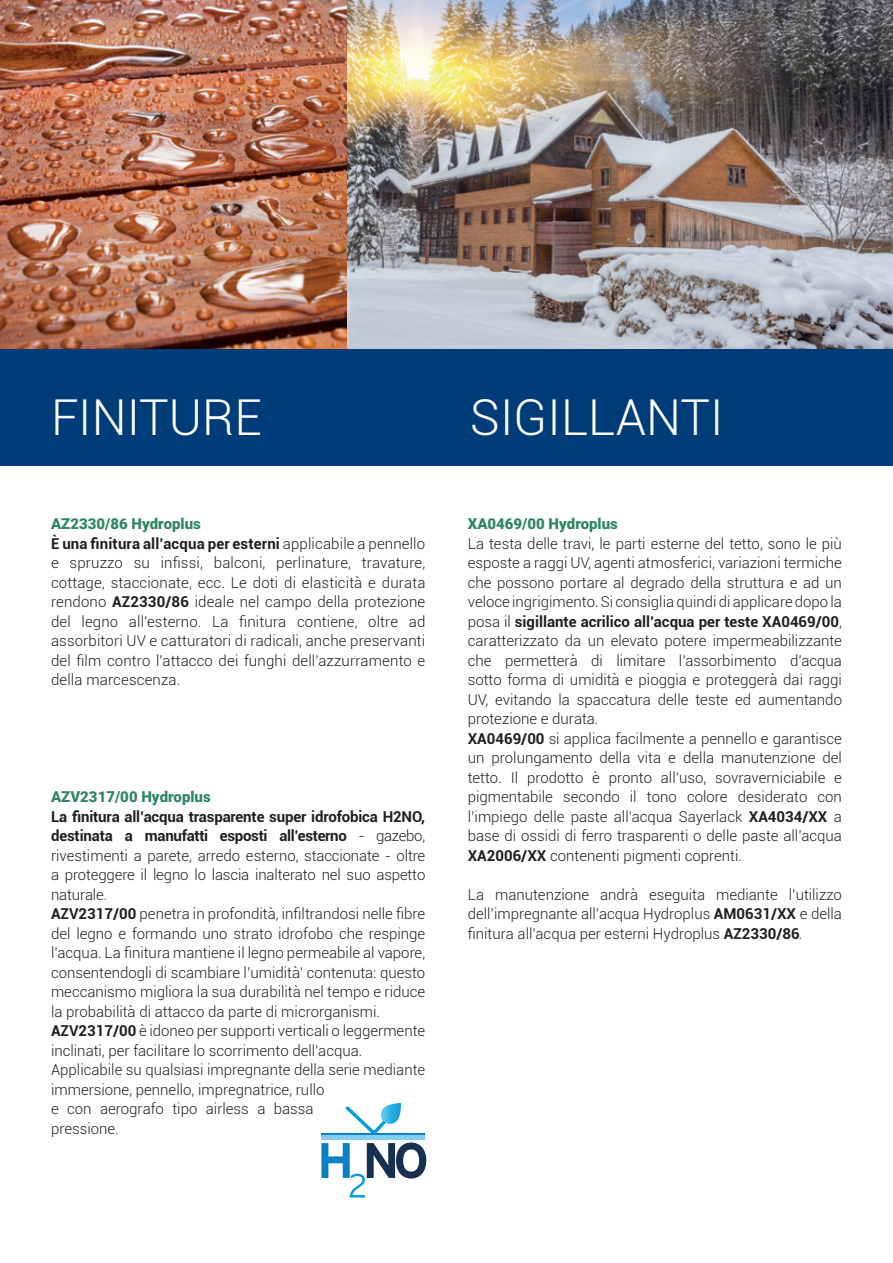
<style>
.page{position:relative;width:893px;height:1263px;background:#fff}
.page>*{position:absolute;margin:0;border:0;box-sizing:border-box;transform-origin:0 0}
.t1{font:300 49.5px "Roboto";color:#fff}
.t2{font:300 15px/19.5px "Roboto";color:#231f20}
.t3{font:900 15px "Roboto";color:#308762}
.s1{font-weight:900;color:#308762}
.s2{font-weight:700}
.s3{font-style:italic}
</style>
<div class="page">
<div style="left:0;top:0;width:893px;height:465px;background:#003d78"></div>
<img style="left:0;top:0;width:893px;height:349px">
<svg style="left:321px;top:1103px;width:105px;height:94px"></svg>
<div style="left:321px;top:1135px;width:104px;height:5px;background:#82cff0"></div>
<hr style="left:321px;top:1133px;width:104px;height:2px;background:#0d80c2">
<h1 class="t1" style="left:51px;top:383px;width:212px">FINITURE</h1>
<h1 class="t1" style="left:470px;top:383px;width:255px">SIGILLANTI</h1>
<p class="t2" style="left:51px;top:514px;width:376px"><span class="s1">AZ2330/86 Hydroplus<br></span><span class="s2">È una finitura all’acqua per esterni</span> applicabile a pennello e spruzzo su infissi, balconi, perlinature, travature, cottage, staccionate, ecc. Le doti di elasticità e durata rendono <span class="s2">AZ2330/86</span> ideale nel campo della protezione del legno all'esterno. La finitura contiene, oltre ad assorbitori UV e catturatori di radicali, anche preservanti del film contro l'attacco dei funghi dell'azzurramento e della marcescenza.</p>
<p class="t3" style="left:51px;top:786px;width:161px">AZV2317/00 Hydroplus</p>
<p class="t2" style="left:51px;top:806px;width:376px"><span class="s2">La finitura all’acqua trasparente super idrofobica H2NO, destinata a manufatti esposti all’esterno</span> - gazebo, rivestimenti a parete, arredo esterno, staccionate - oltre a proteggere il legno lo lascia inalterato nel suo aspetto naturale.<br><span class="s2">AZV2317/00</span> penetra in profondità, infiltrandosi nelle fibre del legno e formando uno strato idrofobo che respinge l’acqua. La finitura mantiene il legno permeabile al vapore, consentendogli di scambiare l’umidità’ contenuta: questo meccanismo migliora la sua durabilità nel tempo e riduce la probabilità di attacco da parte di microrganismi.<br><span class="s2">AZV2317/00</span> è idoneo per supporti verticali o leggermente inclinati, per facilitare lo scorrimento dell’acqua.<br>Applicabile su qualsiasi impregnante della serie mediante immersione, pennello, impregnatrice, rullo<br>e con aerografo tipo airless a bassa<br>pressione.</p>
<p class="t3" style="left:468px;top:513px;width:152px">XA0469/00 Hydroplus</p>
<p class="t2" style="left:468px;top:533px;width:376px">La testa delle travi, le parti esterne del tetto, sono le più esposte a raggi UV, agenti atmosferici, variazioni termiche che possono portare al degrado della struttura e ad un veloce ingrigimento. Si consiglia quindi di applicare dopo la posa il <span class="s2">sigillante acrilico all’acqua per teste XA0469/00</span>, caratterizzato da un elevato potere impermeabilizzante che permetterà di limitare l’assorbimento d’acqua sotto forma di umidità e pioggia e proteggerà dai raggi UV, evitando la spaccatura delle teste ed aumentando protezione e durata.<br><span class="s2">XA0469/00</span> si applica facilmente a pennello e garantisce un prolungamento della vita e della manutenzione del tetto. Il prodotto è pronto all’uso, sovraverniciabile e pigmentabile secondo il tono colore desiderato con l’impiego delle paste all’acqua Sayerlack <span class="s2">XA4034/XX</span> a base di ossidi di ferro trasparenti o delle paste all’acqua <span class="s2">XA2006/XX</span> contenenti pigmenti coprenti.</p>
<p class="t2" style="left:468px;top:884px;width:376px;text-align:justify">La manutenzione andrà eseguita mediante l’utilizzo dell’impregnante all’acqua Hydroplus <span class="s2">AM0631/XX</span> e della finitura all’acqua per esterni Hydroplus <span class="s2">AZ2330/86</span><span class="s3">.</span></p>
</div>
